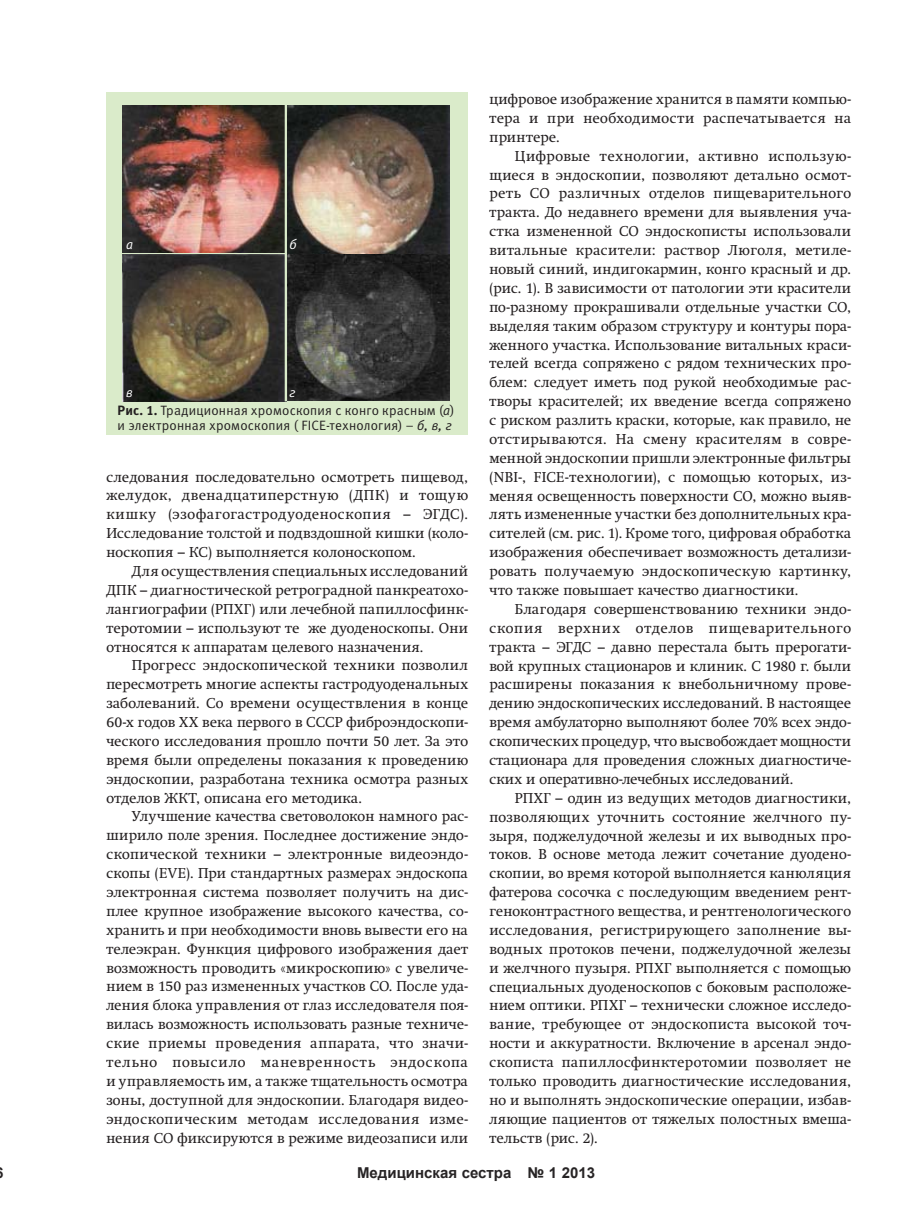
<style>
.page{position:relative;width:915px;height:1212px;background:#fff}
.page>*{position:absolute;margin:0;border:0;box-sizing:border-box;transform-origin:0 0}
.t1{font:700 15px "Arial";color:#272425}
.t2{font:14.25px/18.9px "Swift C";letter-spacing:.025em;color:#231f20;text-align:justify}
.t3{font:13.5px/15px "Meta C";letter-spacing:.015em;color:#231f20}
.t4{font:italic 13.5px "Meta C";color:#fff}
.s1{font-weight:700}
.s2{font-style:italic}
</style>
<div class="page">
<div style="left:106px;top:92px;width:362px;height:343px;background:#daebca"></div>
<img style="left:123px;top:106px;width:326px;height:147px">
<img style="left:123px;top:254px;width:163px;height:148px">
<img style="left:287px;top:254px;width:162px;height:146px">
<hr style="left:284px;top:98px;width:3px;height:303px;background:#daebca">
<p class="t4" style="left:126px;top:237px;width:9px">а</p>
<p class="t4" style="left:126px;top:384px;width:8px">в</p>
<p class="t4" style="left:289px;top:237px;width:9px">б</p>
<p class="t4" style="left:289px;top:384px;width:8px">г</p>
<p class="t3" style="left:117px;top:402px;width:338px"><span class="s1">Рис. 1.</span> Традиционная хромоскопия с конго красным (<span class="s2">а</span>) и электронная хромоскопия ( FICE-технология) – <span class="s2">б, в, г</span></p>
<p class="t2" style="left:106px;top:467px;width:363px">следования последовательно осмотреть пищевод, желудок, двенадцатиперстную (ДПК) и тощую кишку (эзофагогастродуоденоскопия – ЭГДС).<br>Исследование толстой и подвздошной кишки (коло&shy;носкопия – КС) выполняется колоноскопом.</p>
<p class="t2" style="left:106px;top:562px;width:363px;text-indent:26px">Для осуществления специальных исследований ДПК – диагностической ретроградной панкреатохо&shy;лангиографии (РПХГ) или лечебной папиллосфинк&shy;теротомии – используют те же дуоденоскопы. Они относятся к аппаратам целевого назначения.</p>
<p class="t2" style="left:106px;top:656px;width:363px;text-indent:26px">Прогресс эндоскопической техники позволил пересмотреть многие аспекты гастродуоденальных заболеваний. Со времени осуществления в конце 60-х годов XX века первого в СССР фиброэндоскопи&shy;ческого исследования прошло почти 50 лет. За это время были определены показания к проведению эндоскопии, разработана техника осмотра разных отделов ЖКТ, описана его методика.</p>
<p class="t2" style="left:106px;top:807px;width:363px;text-indent:26px">Улучшение качества световолокон намного рас&shy;ширило поле зрения. Последнее достижение эндо&shy;скопической техники – электронные видеоэндо&shy;скопы (EVE). При стандартных размерах эндоскопа электронная система позволяет получить на дис&shy;плее крупное изображение высокого качества, со&shy;хранить и при необходимости вновь вывести его на телеэкран. Функция цифрового изображения дает возможность проводить «микроскопию» с увеличе&shy;нием в 150 раз измененных участков СО. После уда&shy;ления блока управления от глаз исследователя поя&shy;вилась возможность использовать разные техниче&shy;ские приемы проведения аппарата, что значи&shy;тельно повысило маневренность эндоскопа и управляемость им, а также тщательность осмотра зоны, доступной для эндоскопии. Благодаря видео&shy;эндоскопическим методам исследования изме&shy;нения СО фиксируются в режиме видеозаписи или</p>
<p class="t2" style="left:489px;top:90px;width:363px">цифровое изображение хранится в памяти компью&shy;тера и при необходимости распечатывается на принтере.</p>
<p class="t2" style="left:489px;top:146px;width:363px;text-indent:26px">Цифровые технологии, активно использую&shy;щиеся в эндоскопии, позволяют детально осмот&shy;реть СО различных отделов пищеварительного тракта. До недавнего времени для выявления уча&shy;стка измененной СО эндоскописты использовали витальные красители: раствор Люголя, метиле&shy;новый синий, индигокармин, конго красный и др. (рис. 1). В зависимости от патологии эти красители по-разному прокрашивали отдельные участки СО, выделяя таким образом структуру и контуры пора&shy;женного участка. Использование витальных краси&shy;телей всегда сопряжено с рядом технических про&shy;блем: следует иметь под рукой необходимые рас&shy;творы красителей; их введение всегда сопряжено с риском разлить краски, которые, как правило, не отстирываются. На смену красителям в совре&shy;менной эндоскопии пришли электронные фильтры (NBI-, FICE-технологии), с помощью которых, из&shy;меняя освещенность поверхности СО, можно выяв&shy;лять измененные участки без дополнительных кра&shy;сителей (см. рис. 1). Кроме того, цифровая обработка изображения обеспечивает возможность детализи&shy;ровать получаемую эндоскопическую картинку, что также повышает качество диагностики.</p>
<p class="t2" style="left:489px;top:599px;width:363px;text-indent:26px">Благодаря совершенствованию техники эндо&shy;скопия верхних отделов пищеварительного тракта – ЭГДС – давно перестала быть прерогати&shy;вой крупных стационаров и клиник. С 1980 г. были расширены показания к внебольничному прове&shy;дению эндоскопических исследований. В настоящее время амбулаторно выполняют более 70% всех эндо&shy;скопических процедур, что высвобождает мощности стационара для проведения сложных диагностиче&shy;ских и оперативно-лечебных исследований.</p>
<p class="t2" style="left:489px;top:788px;width:363px;text-indent:26px">РПХГ – один из ведущих методов диагностики, позволяющих уточнить состояние желчного пу&shy;зыря, поджелудочной железы и их выводных про&shy;токов. В основе метода лежит сочетание дуодено&shy;скопии, во время которой выполняется канюляция фатерова сосочка с последующим введением рент&shy;геноконтрастного вещества, и рентгенологического исследования, регистрирующего заполнение вы&shy;водных протоков печени, поджелудочной железы и желчного пузыря. РПХГ выполняется с помощью специальных дуоденоскопов с боковым расположе&shy;нием оптики. РПХГ – технически сложное исследо&shy;вание, требующее от эндоскописта высокой точ&shy;ности и аккуратности. Включение в арсенал эндо&shy;скописта папиллосфинктеротомии позволяет не только проводить диагностические исследования, но и выполнять эндоскопические операции, избав&shy;ляющие пациентов от тяжелых полостных вмеша&shy;тельств (рис. 2).</p>
<p class="t1" style="left:-4px;top:1163px;width:10px">6</p>
<p class="t1" style="left:357px;top:1163px;width:239px">Медицинская сестра № 1 2013</p>
</div>
